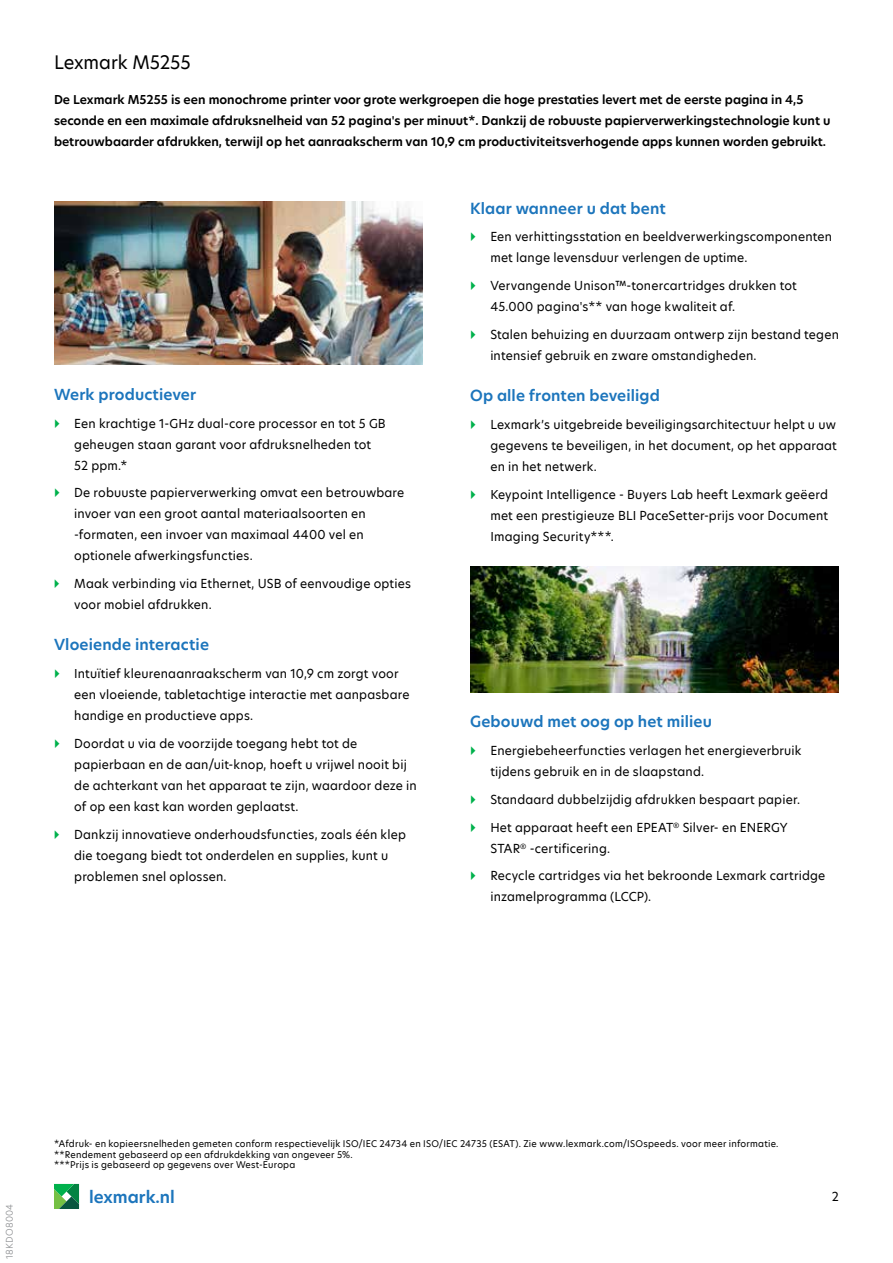
<style>
.page{position:relative;width:893px;height:1263px;background:#fff}
.page>*{position:absolute;margin:0;border:0;box-sizing:border-box;transform-origin:0 0}
.t1{font:18px "TP Hero";letter-spacing:-.005em;color:#000}
.t2{font:600 16.5px "TP Hero";color:#1c75bc}
.t3{font:600 15px "TP Hero";letter-spacing:.01em;color:#1c75bc}
.t4{font:12px/21px "TP Hero";letter-spacing:.015em;color:#000}
.t5{font:600 12px/21px "TP Hero";color:#000}
.t6{font:9px/10.5px "TP Hero";letter-spacing:.025em;color:#000}
.t7{font:300 9px "TP Hero";letter-spacing:.025em;color:#888a8d}
</style>
<div class="page">
<svg style="left:54px;top:1184px;width:25px;height:25px"></svg>
<img style="left:54px;top:201px;width:369px;height:163px">
<img style="left:470px;top:567px;width:369px;height:125px">
<h1 class="t1" style="left:54px;top:50px;width:138px">Lexmark M5255</h1>
<p class="t5" style="left:54px;top:89px;width:778px">De Lexmark M5255 is een monochrome printer voor grote werkgroepen die hoge prestaties levert met de eerste pagina in 4,5 seconde en een maximale afdruksnelheid van 52 pagina's per minuut*. Dankzij de robuuste papierverwerkingstechnologie kunt u betrouwbaarder afdrukken, terwijl op het aanraakscherm van 10,9 cm productiviteitsverhogende apps kunnen worden gebruikt.</p>
<p class="t3" style="left:54px;top:384px;width:144px">Werk productiever</p>
<p class="t4" style="left:74px;top:412px;width:313px">Een krachtige 1-GHz dual-core processor en tot 5 GB geheugen staan garant voor afdruksnelheden tot<br>52 ppm.*</p>
<p class="t4" style="left:74px;top:482px;width:332px">De robuuste papierverwerking omvat een betrouwbare invoer van een groot aantal materiaalsoorten en -formaten, een invoer van maximaal 4400 vel en optionele afwerkingsfuncties.</p>
<p class="t4" style="left:74px;top:573px;width:338px">Maak verbinding via Ethernet, USB of eenvoudige opties voor mobiel afdrukken.</p>
<p class="t3" style="left:54px;top:635px;width:157px">Vloeiende interactie</p>
<p class="t4" style="left:74px;top:663px;width:337px">Intuïtief kleurenaanraakscherm van 10,9 cm zorgt voor een vloeiende, tabletachtige interactie met aanpasbare handige en productieve apps.</p>
<p class="t4" style="left:74px;top:733px;width:344px">Doordat u via de voorzijde toegang hebt tot de papierbaan en de aan/uit-knop, hoeft u vrijwel nooit bij de achterkant van het apparaat te zijn, waardoor deze in of op een kast kan worden geplaatst.</p>
<p class="t4" style="left:74px;top:823px;width:333px">Dankzij innovatieve onderhoudsfuncties, zoals één klep die toegang biedt tot onderdelen en supplies, kunt u problemen snel oplossen.</p>
<p class="t3" style="left:470px;top:198px;width:197px">Klaar wanneer u dat bent</p>
<p class="t4" style="left:490px;top:226px;width:343px">Een verhittingsstation en beeldverwerkingscomponenten met lange levensduur verlengen de uptime.</p>
<p class="t4" style="left:490px;top:275px;width:308px">Vervangende Unison™-tonercartridges drukken tot<br>45.000 pagina's** van hoge kwaliteit af.</p>
<p class="t4" style="left:490px;top:324px;width:350px">Stalen behuizing en duurzaam ontwerp zijn bestand tegen intensief gebruik en zware omstandigheden.</p>
<p class="t3" style="left:470px;top:385px;width:191px">Op alle fronten beveiligd</p>
<p class="t4" style="left:490px;top:414px;width:348px;text-align:justify">Lexmark’s uitgebreide beveiligingsarchitectuur helpt u uw gegevens te beveiligen, in het document, op het apparaat en in het netwerk.</p>
<p class="t4" style="left:490px;top:483px;width:339px;text-align:justify">Keypoint Intelligence - Buyers Lab heeft Lexmark geëerd met een prestigieuze BLI PaceSetter-prijs voor Document Imaging Security***.</p>
<p class="t3" style="left:470px;top:712px;width:243px">Gebouwd met oog op het milieu</p>
<p class="t4" style="left:490px;top:740px;width:313px">Energiebeheerfuncties verlagen het energieverbruik tijdens gebruik en in de slaapstand.</p>
<p class="t4" style="left:490px;top:789px;width:311px">Standaard dubbelzijdig afdrukken bespaart papier.</p>
<p class="t4" style="left:490px;top:816px;width:299px">Het apparaat heeft een EPEAT<sup>®</sup> Silver- en ENERGY<br>STAR<sup>®</sup> -certificering.</p>
<p class="t4" style="left:490px;top:865px;width:336px">Recycle cartridges via het bekroonde Lexmark cartridge inzamelprogramma (LCCP).</p>
<p class="t7" style="left:3px;top:1259px;width:56px;rotate:-90deg">18KDO8004</p>
<p class="t6" style="left:54px;top:1139px;width:726px">*Afdruk- en kopieersnelheden gemeten conform respectievelijk ISO/IEC 24734 en ISO/IEC 24735 (ESAT). Zie www.lexmark.com/ISOspeeds. voor meer informatie. **Rendement gebaseerd op een afdrukdekking van ongeveer 5%.<br>***Prijs is gebaseerd op gegevens over West-Europa</p>
<h2 class="t2" style="left:89px;top:1186px;width:87px">lexmark.nl</h2>
<p class="t4" style="left:832px;top:1186px;width:9px">2</p>
</div>
